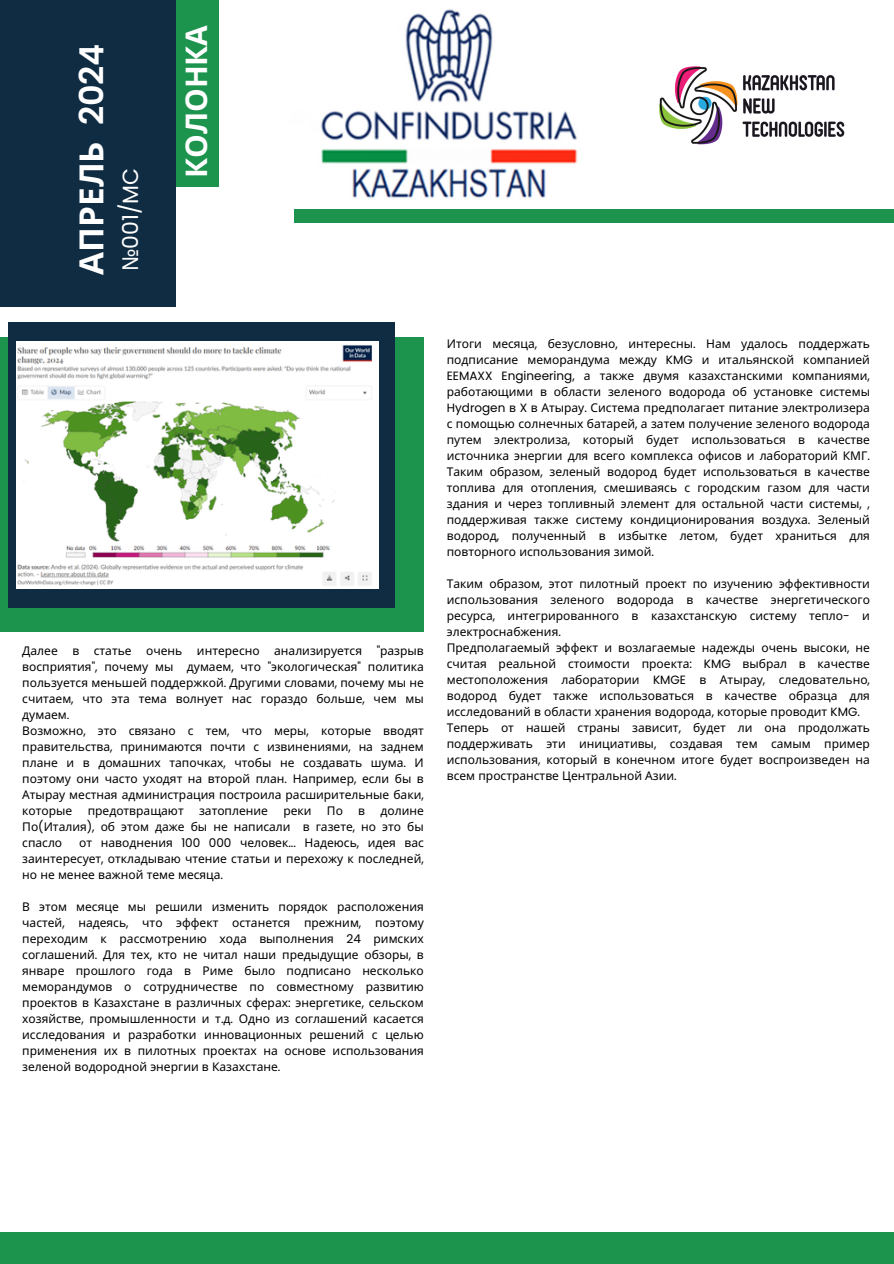
<style>
.page{position:relative;width:894px;height:1264px;background:#fff}
.page>*{position:absolute;margin:0;border:0;box-sizing:border-box;transform-origin:0 0}
.t1{font:700 33.3px "Noto Sans";color:#fff}
.t2{font:700 29.85px "Noto Sans";color:#fff}
.t3{font:21.9px "Poppins";color:#fff}
.t4{font:12px/16px "Noto Sans";color:#000;text-align:justify}
.s1{font-family:"Poppins";font-weight:600}
.s2{font-family:"Noto Sans"}
.s3{font-family:"Poppins"}
</style>
<div class="page">
<img style="left:294px;top:9px;width:315px;height:214px">
<div style="left:294px;top:208px;width:599px;height:14px;background:#1d944d"></div>
<div style="left:0;top:1231px;width:893px;height:32px;background:#1d944d"></div>
<div style="left:0;top:0;width:176px;height:307px;background:#102c43"></div>
<div style="left:176px;top:0;width:42px;height:187px;background:#1d944d"></div>
<img style="left:659px;top:66px;width:186px;height:79px">
<div style="left:0;top:337px;width:424px;height:294px;background:#1d944d"></div>
<div style="left:9px;top:322px;width:386px;height:285px;background:#102c43"></div>
<img style="left:16px;top:341px;width:362px;height:247px">
<h1 class="t1" style="left:68px;top:275px;width:233px;rotate:-90deg">АПРЕЛЬ <span class="s1">2024</span></h1>
<h2 class="t3" style="left:115px;top:271px;width:105px;rotate:-90deg"><span class="s2">№</span>001/MC</h2>
<h2 class="t2" style="left:175px;top:178px;width:155px;rotate:-90deg">КОЛОНКА</h2>
<p class="t4" style="left:22px;top:642px;width:403px">Далее в статье очень интересно анализируется <span class="s3">"</span>разрыв восприятия<span class="s3">",</span> почему мы думаем<span class="s3">,</span> что <span class="s3">"</span>экологическая<span class="s3">"</span> политика пользуется меньшей поддержкой<span class="s3">.</span> Другими словами<span class="s3">,</span> почему мы не считаем<span class="s3">,</span> что эта тема волнует нас гораздо</p>
<p class="t4" style="left:316px;top:690px;width:109px">больше<span class="s3">,</span> чем мы</p>
<p class="t4" style="left:22px;top:706px;width:403px;text-align:left">думаем<span class="s3">.<br></span>Возможно<span class="s3">,</span> это связано с тем<span class="s3">,</span> что меры<span class="s3">,</span> которые вводят правительства<span class="s3">,</span> принимаются почти с извинениями<span class="s3">,</span> на заднем плане и в домашних тапочках<span class="s3">,</span> чтобы не создавать шума<span class="s3">.</span></p>
<p class="t4" style="left:22px;top:754px;width:403px;text-indent:392px">И поэтому они часто уходят на второй план<span class="s3">.</span> Например<span class="s3">,</span> если бы в Атырау местная администрация построила расширительные баки<span class="s3">, </span>которые</p>
<p class="t4" style="left:88px;top:802px;width:97px">предотвращают</p>
<p class="t4" style="left:199px;top:802px;width:70px">затопление</p>
<p class="t4" style="left:283px;top:802px;width:30px">реки</p>
<p class="t4" style="left:327px;top:802px;width:18px">По</p>
<p class="t4" style="left:358px;top:802px;width:8px">в</p>
<p class="t4" style="left:22px;top:802px;width:403px;text-indent:358px">долине По<span class="s3">(</span>Италия<span class="s3">),</span> об этом даже бы не написали в газете<span class="s3">,</span> но это бы спасло</p>
<p class="t4" style="left:22px;top:834px;width:403px;text-indent:57px">от наводнения <span class="s3">100 000</span> человек<span class="s3">...</span> Надеюсь<span class="s3">,</span> идея вас заинтересует<span class="s3">,</span> откладываю чтение статьи и перехожу к последней<span class="s3">, </span>но не менее важной теме месяца<span class="s3">.</span></p>
<p class="t4" style="left:22px;top:898px;width:403px">В этом месяце мы решили изменить порядок расположения частей<span class="s3">,</span> надеясь<span class="s3">,</span> что эффект останется прежним<span class="s3">,</span> поэтому</p>
<p class="t4" style="left:22px;top:930px;width:403px">переходим к рассмотрению хода выполнения <span class="s3">24</span> римских соглашений<span class="s3">.</span> Для тех<span class="s3">,</span> кто не читал наши предыдущие обзоры<span class="s3">,</span> в январе прошлого года в Риме было подписано несколько меморандумов о сотрудничестве по совместному развитию проектов в Казахстане в различных сферах<span class="s3">:</span> энергетике<span class="s3">,</span> сельском хозяйстве<span class="s3">,</span> промышленности и т<span class="s3">.</span>д<span class="s3">.</span> Одно из соглашений касается исследования и разработки инновационных решений с целью применения их</p>
<p class="t4" style="left:22px;top:1042px;width:403px;text-indent:102px">в пилотных проектах на основе использования зеленой водородной энергии в Казахстане<span class="s3">.</span></p>
<p class="t4" style="left:446px;top:335px;width:424px">Итоги месяца<span class="s3">,</span> безусловно<span class="s3">,</span> интересны<span class="s3">.</span> Нам удалось поддержать подписание меморандума между <span class="s3">KMG</span> и итальянской компанией <span class="s3">EEMAXX Engineering,</span> а также двумя казахстанскими компаниями<span class="s3">, </span>работающими в области зеленого водорода об установке системы <span class="s3">Hydrogen</span> в <span class="s3">X</span> в Атырау<span class="s3">.</span> Система предполагает питание электролизера с помощью солнечных батарей<span class="s3">,</span> а затем получение зеленого водорода путем электролиза<span class="s3">,</span> который будет использоваться в качестве источника энергии для всего комплекса офисов и лабораторий КМГ<span class="s3">.<br></span>Таким образом<span class="s3">,</span> зеленый водород будет использоваться в качестве топлива для отопления<span class="s3">,</span> смешиваясь с городским газом для части здания и через топливный элемент</p>
<p class="t4" style="left:446px;top:495px;width:424px;text-indent:228px">для остальной части системы<span class="s3">, , </span>поддерживая также систему кондиционирования воздуха<span class="s3">.</span> Зеленый водород<span class="s3">,</span> полученный в избытке летом<span class="s3">,</span> будет храниться для повторного использования зимой<span class="s3">.</span></p>
<p class="t4" style="left:446px;top:575px;width:424px;text-align:left">Таким образом<span class="s3">,</span> этот пилотный проект по изучению эффективности использования зеленого водорода в качестве энергетического ресурса<span class="s3">,</span> интегрированного в казахстанскую систему тепло<span class="s3">-</span> и электроснабжения<span class="s3">.<br></span>Предполагаемый эффект и возлагаемые надежды очень высоки<span class="s3">,</span> не считая реальной стоимости проекта<span class="s3">: KMG</span> выбрал в качестве местоположения лаборатории <span class="s3">KMGE</span> в Атырау<span class="s3">,</span> следовательно<span class="s3">, </span>водород будет также использоваться в качестве образца для исследований в области хранения водорода<span class="s3">,</span> которые проводит <span class="s3">KMG.<br></span>Теперь от</p>
<p class="t4" style="left:446px;top:719px;width:424px;text-indent:79px">нашей страны зависит<span class="s3">,</span> будет ли она продолжать поддерживать эти инициативы<span class="s3">,</span> создавая тем самым пример использования<span class="s3">,</span> который в конечном итоге будет воспроизведен на всем пространстве Центральной Азии<span class="s3">.</span></p>
</div>
